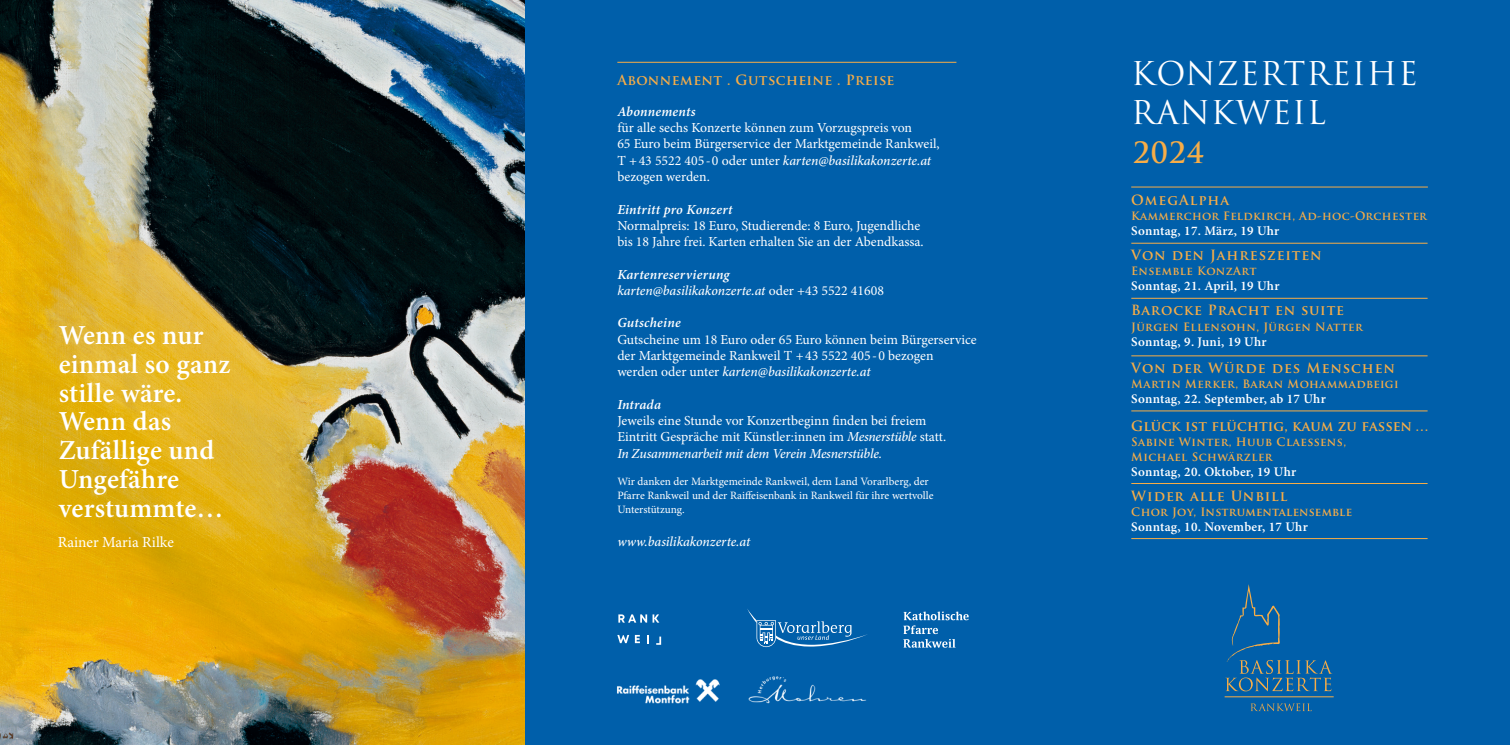
<style>
.page{position:relative;width:1510px;height:745px;background:#fff}
.page>*{position:absolute;margin:0;border:0;box-sizing:border-box;transform-origin:0 0}
.t1{font:31.88px/39.2px "Trajan Pro";letter-spacing:.03em;color:#fff}
.t2{font:700 28.5px "Trajan Pro";color:#f7ad47}
.t3{font:600 27.5px/28.8px "Minion Pro";letter-spacing:.01em;color:#fff}
.t4{font:15.25px "Minion Pro";color:#fff}
.t5{font:13.75px/16.2px "Minion Pro";color:#fff}
.t6{font:italic 500 13.75px/16.2px "Minion Pro";letter-spacing:-.005em;color:#fff}
.t7{font:700 13.75px "Trajan Pro";letter-spacing:.07em;color:#f7ad47}
.t8{font:italic 600 13.75px "Minion Pro";letter-spacing:.015em;color:#fff}
.t9{font:700 13.75px "Trajan Pro";letter-spacing:.005em;color:#f7ad47}
.t10{font:700 13.75px "Trajan Pro";letter-spacing:.03em;color:#f7ad47}
.t11{font:700 13.75px "Trajan Pro";letter-spacing:.05em;color:#f7ad47}
.t12{font:600 13.12px "Minion Pro";letter-spacing:.02em;color:#fff}
.t13{font:700 11.25px/15px "Trajan Pro";letter-spacing:.03em;color:#f7ad47}
.t14{font:11.25px/13.8px "Minion Pro";color:#fff}
.s1{font-weight:500;font-style:italic}
.s2{font-weight:600}
.s3{font-weight:400;font-style:normal}
</style>
<div class="page">
<div style="left:524px;top:0;width:985px;height:744px;background:#005faa"></div>
<hr style="left:1131px;top:186px;width:296px;height:1px;background:#f7ad47">
<svg style="left:903px;top:611px;width:65px;height:36px"></svg>
<svg style="left:747px;top:609px;width:120px;height:37px"></svg>
<hr style="left:617px;top:62px;width:339px;height:1px;background:#f7ad47">
<img style="left:748px;top:676px;width:119px;height:28px">
<svg style="left:1250px;top:703px;width:60px;height:7px"></svg>
<hr style="left:1224px;top:696px;width:109px;height:1px;background:#f7ad47">
<svg style="left:1225px;top:584px;width:107px;height:107px"></svg>
<img style="left:0;top:0;width:524px;height:744px">
<hr style="left:1131px;top:243px;width:296px;height:1px;background:#f7ad47">
<hr style="left:1131px;top:298px;width:296px;height:1px;background:#f7ad47">
<hr style="left:1131px;top:355px;width:296px;height:1px;background:#f7ad47">
<hr style="left:1131px;top:410px;width:296px;height:1px;background:#f7ad47">
<hr style="left:1131px;top:483px;width:296px;height:1px;background:#f7ad47">
<hr style="left:1131px;top:538px;width:296px;height:1px;background:#f7ad47">
<svg style="left:618px;top:614px;width:41px;height:8px"></svg>
<svg style="left:617px;top:634px;width:12px;height:8px"></svg>
<svg style="left:635px;top:634px;width:5px;height:8px"></svg>
<svg style="left:647px;top:635px;width:2px;height:7px"></svg>
<svg style="left:656px;top:636px;width:5px;height:8px"></svg>
<img style="left:617px;top:679px;width:103px;height:25px">
<h3 class="t3" style="left:59px;top:322px;width:173px">Wenn es nur einmal so ganz stille wäre.<br>Wenn das<br>Zufällige und<br>Ungefähre verstummte…</h3>
<p class="t4" style="left:58px;top:532px;width:117px">Rainer Maria Rilke</p>
<p class="t10" style="left:617px;top:71px;width:279px">Abonnement . Gutscheine . Preise</p>
<p class="t8" style="left:617px;top:103px;width:80px">Abonnements</p>
<p class="t5" style="left:617px;top:120px;width:324px">für alle sechs Konzerte können zum Vorzugspreis von<br>65 Euro beim Bürgerservice der Marktgemeinde Rankweil, T +43 5522 405-0 oder unter <span class="s1">karten@basilikakonzerte.at </span>bezogen werden.</p>
<p class="t8" style="left:617px;top:201px;width:117px">Eintritt pro Konzert</p>
<p class="t5" style="left:617px;top:217px;width:308px">Normalpreis: 18 Euro, Studierende: 8 Euro, Jugendliche bis 18 Jahre frei. Karten erhalten Sie an der Abendkassa.</p>
<p class="t6" style="left:617px;top:266px;width:268px"><span class="s2">Kartenreservierung<br></span>karten@basilikakonzerte.at <span class="s3">oder +43 5522 41608</span></p>
<p class="t8" style="left:617px;top:314px;width:65px">Gutscheine</p>
<p class="t5" style="left:617px;top:331px;width:361px">Gutscheine um 18 Euro oder 65 Euro können beim Bürgerservice der Marktgemeinde Rankweil T +43 5522 405-0 bezogen werden oder unter <span class="s1">karten@basilikakonzerte.at</span></p>
<p class="t8" style="left:617px;top:396px;width:45px">Intrada</p>
<p class="t5" style="left:617px;top:412px;width:330px">Jeweils eine Stunde vor Konzertbeginn finden bei freiem<br>Eintritt Gespräche mit Künstler:innen im <span class="s1">Mesnerstüble</span> statt.<br><span class="s1">In Zusammenarbeit mit dem Verein Mesnerstüble.</span></p>
<p class="t14" style="left:617px;top:474px;width:318px">Wir danken der Marktgemeinde Rankweil, dem Land Vorarlberg, der<br>Pfarre Rankweil und der Raiffeisenbank in Rankweil für ihre wertvolle<br>Unterstützung.</p>
<p class="t6" style="left:617px;top:534px;width:135px">www.basilikakonzerte.at</p>
<h1 class="t1" style="left:1131px;top:53px;width:288px">KONZERTREIHE<br>RANKWEIL</h1>
<h2 class="t2" style="left:1132px;top:135px;width:73px">2024</h2>
<p class="t7" style="left:1131px;top:192px;width:99px">OmegAlpha</p>
<p class="t13" style="left:1131px;top:209px;width:297px">Kammerchor Feldkirch, Ad-hoc-Orchester</p>
<p class="t12" style="left:1131px;top:223px;width:150px">Sonntag, 17. März, 19 Uhr</p>
<p class="t7" style="left:1131px;top:247px;width:192px">Von den Jahreszeiten</p>
<p class="t13" style="left:1131px;top:264px;width:127px">Ensemble KonzArt</p>
<p class="t12" style="left:1131px;top:278px;width:150px">Sonntag, 21. April, 19 Uhr</p>
<p class="t11" style="left:1131px;top:302px;width:214px">Barocke Pracht en suite</p>
<p class="t13" style="left:1131px;top:319px;width:233px">Jürgen Ellensohn, Jürgen Natter</p>
<p class="t12" style="left:1131px;top:333px;width:137px">Sonntag, 9. Juni, 19 Uhr</p>
<p class="t7" style="left:1131px;top:359px;width:265px">Von der Würde des Menschen</p>
<p class="t13" style="left:1131px;top:376px;width:269px">Martin Merker, Baran Mohammadbeigi</p>
<p class="t12" style="left:1131px;top:391px;width:196px">Sonntag, 22. September, ab 17 Uhr</p>
<p class="t9" style="left:1131px;top:417px;width:299px">Glück ist flüchtig, kaum zu fassen …</p>
<p class="t13" style="left:1131px;top:434px;width:216px">Sabine Winter, Huub Claessens,<br>Michael Schwärzler</p>
<p class="t12" style="left:1131px;top:463px;width:166px">Sonntag, 20. Oktober, 19 Uhr</p>
<p class="t7" style="left:1131px;top:487px;width:158px">Wider alle Unbill</p>
<p class="t13" style="left:1131px;top:504px;width:222px">Chor Joy, Instrumentalensemble</p>
<p class="t12" style="left:1131px;top:518px;width:178px">Sonntag, 10. November, 17 Uhr</p>
</div>
